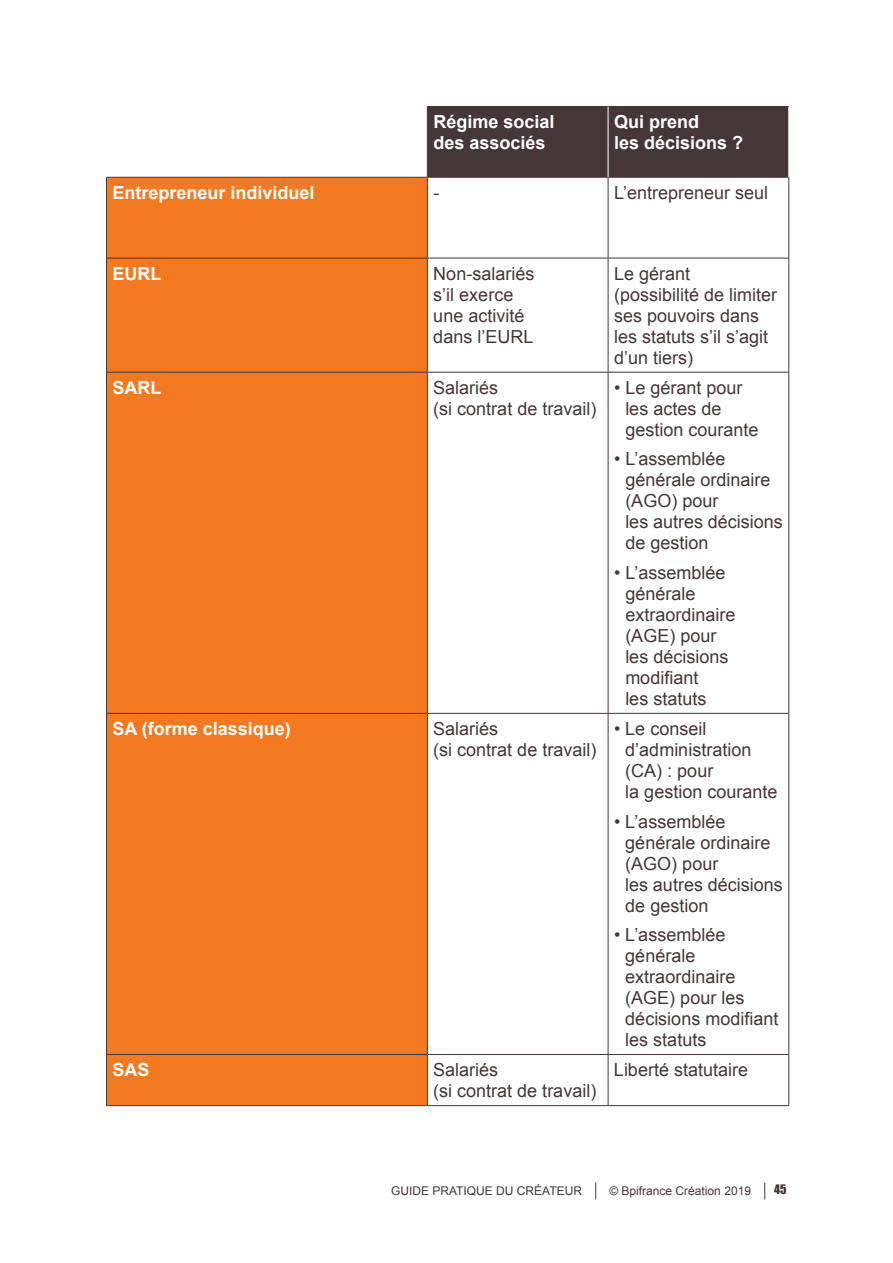
<style>
.page{position:relative;width:893px;height:1263px;background:#fff}
.page>*{position:absolute;margin:0;border:0;box-sizing:border-box;transform-origin:0 0}
.t1{font:18px/21px "Arial";color:#453638}
.t2{font:700 18px/21px "Arial";color:#fff}
.t3{font:12px "Arial";color:#453638}
.t4{font:12px "Impact";color:#453638}
</style>
<div class="page">
<svg style="left:595px;top:1182px;width:1px;height:17px"></svg>
<svg style="left:764px;top:1182px;width:1px;height:17px"></svg>
<div style="left:428px;top:107px;width:360px;height:70px;background:#453638"></div>
<div style="left:107px;top:178px;width:320px;height:927px;background:#f47921"></div>
<svg style="left:428px;top:178px;width:360px;height:927px"></svg>
<hr style="left:427px;top:106px;width:181px;height:1px;background:#453638">
<hr style="left:427px;top:107px;width:1px;height:70px;background:#453638">
<hr style="left:608px;top:106px;width:181px;height:1px;background:#453638">
<hr style="left:106px;top:177px;width:321px;height:1px;background:#453638">
<hr style="left:106px;top:177px;width:1px;height:81px;background:#453638">
<hr style="left:427px;top:177px;width:181px;height:1px;background:#453638">
<hr style="left:427px;top:177px;width:1px;height:81px;background:#453638">
<hr style="left:608px;top:177px;width:181px;height:1px;background:#453638">
<hr style="left:608px;top:177px;width:1px;height:81px;background:#453638">
<hr style="left:788px;top:177px;width:1px;height:81px;background:#453638">
<hr style="left:106px;top:258px;width:321px;height:1px;background:#453638">
<hr style="left:106px;top:258px;width:1px;height:114px;background:#453638">
<hr style="left:427px;top:258px;width:181px;height:1px;background:#453638">
<hr style="left:427px;top:258px;width:1px;height:114px;background:#453638">
<hr style="left:608px;top:258px;width:181px;height:1px;background:#453638">
<hr style="left:608px;top:258px;width:1px;height:114px;background:#453638">
<hr style="left:788px;top:258px;width:1px;height:114px;background:#453638">
<hr style="left:106px;top:372px;width:321px;height:1px;background:#453638">
<hr style="left:106px;top:372px;width:1px;height:341px;background:#453638">
<hr style="left:427px;top:372px;width:181px;height:1px;background:#453638">
<hr style="left:427px;top:372px;width:1px;height:341px;background:#453638">
<hr style="left:608px;top:372px;width:181px;height:1px;background:#453638">
<hr style="left:608px;top:372px;width:1px;height:341px;background:#453638">
<hr style="left:788px;top:372px;width:1px;height:341px;background:#453638">
<hr style="left:106px;top:713px;width:321px;height:1px;background:#453638">
<hr style="left:106px;top:713px;width:1px;height:341px;background:#453638">
<hr style="left:427px;top:713px;width:181px;height:1px;background:#453638">
<hr style="left:427px;top:713px;width:1px;height:341px;background:#453638">
<hr style="left:608px;top:713px;width:181px;height:1px;background:#453638">
<hr style="left:608px;top:713px;width:1px;height:341px;background:#453638">
<hr style="left:788px;top:713px;width:1px;height:341px;background:#453638">
<hr style="left:106px;top:1054px;width:321px;height:1px;background:#453638">
<hr style="left:106px;top:1055px;width:1px;height:50px;background:#453638">
<hr style="left:427px;top:1054px;width:181px;height:1px;background:#453638">
<hr style="left:427px;top:1055px;width:1px;height:50px;background:#453638">
<hr style="left:608px;top:1054px;width:181px;height:1px;background:#453638">
<hr style="left:608px;top:1055px;width:1px;height:50px;background:#453638">
<hr style="left:788px;top:1055px;width:1px;height:50px;background:#453638">
<hr style="left:106px;top:1105px;width:321px;height:1px;background:#453638">
<hr style="left:427px;top:1105px;width:181px;height:1px;background:#453638">
<hr style="left:608px;top:1105px;width:181px;height:1px;background:#453638">
<hr style="left:608px;top:107px;width:1px;height:70px;background:#fff">
<p class="t2" style="left:433px;top:112px;width:123px">Régime social des associés</p>
<p class="t2" style="left:614px;top:112px;width:131px">Qui prend<br>les décisions ?</p>
<p class="t2" style="left:112px;top:183px;width:204px">Entrepreneur individuel</p>
<p class="t1" style="left:433px;top:182px;width:7px">-</p>
<p class="t1" style="left:614px;top:182px;width:156px">L’entrepreneur seul</p>
<p class="t2" style="left:112px;top:263px;width:50px">EURL</p>
<p class="t1" style="left:433px;top:263px;width:103px">Non-salariés s’il exerce une activité dans l’EURL</p>
<p class="t1" style="left:614px;top:263px;width:165px">Le gérant (possibilité de limiter ses pouvoirs dans les statuts s’il s’agit d’un tiers)</p>
<p class="t2" style="left:112px;top:378px;width:50px">SARL</p>
<p class="t1" style="left:433px;top:377px;width:165px">Salariés<br>(si contrat de travail)</p>
<p class="t1" style="left:625px;top:377px;width:135px;text-indent:-11px">• Le gérant pour les actes de gestion courante</p>
<p class="t1" style="left:625px;top:449px;width:159px;text-indent:-11px">• L’assemblée générale ordinaire (AGO) pour<br>les autres décisions de gestion</p>
<p class="t1" style="left:625px;top:562px;width:112px;text-indent:-11px">• L’assemblée générale extraordinaire (AGE) pour les décisions modifiant<br>les statuts</p>
<p class="t2" style="left:112px;top:719px;width:180px">SA (forme classique)</p>
<p class="t1" style="left:433px;top:718px;width:165px">Salariés<br>(si contrat de travail)</p>
<p class="t1" style="left:625px;top:718px;width:154px;text-indent:-11px">• Le conseil d’administration (CA) : pour<br>la gestion courante</p>
<p class="t1" style="left:625px;top:811px;width:159px;text-indent:-11px">• L’assemblée générale ordinaire (AGO) pour<br>les autres décisions de gestion</p>
<p class="t1" style="left:625px;top:924px;width:155px;text-indent:-11px">• L’assemblée générale extraordinaire (AGE) pour les décisions modifiant les statuts</p>
<p class="t2" style="left:112px;top:1060px;width:39px">SAS</p>
<p class="t1" style="left:433px;top:1060px;width:165px">Salariés<br>(si contrat de travail)</p>
<p class="t1" style="left:614px;top:1060px;width:136px">Liberté statutaire</p>
<p class="t3" style="left:391px;top:1183px;width:192px">GUIDE PRATIQUE DU CRÉATEUR</p>
<p class="t3" style="left:609px;top:1183px;width:143px">© Bpifrance Création 2019</p>
<p class="t4" style="left:774px;top:1180px;width:14px">45</p>
</div>
